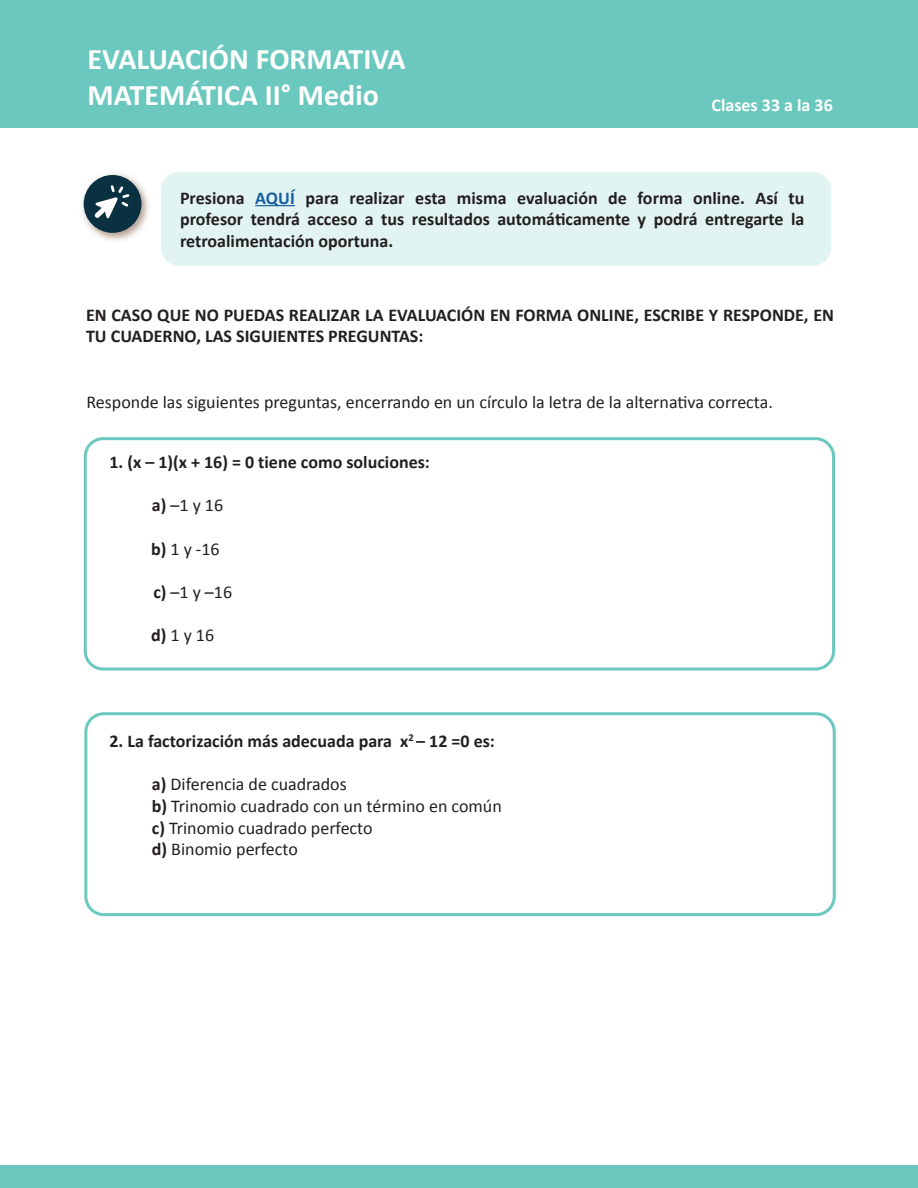
<style>
.page{position:relative;width:918px;height:1188px;background:#fff}
.page>*{position:absolute;margin:0;border:0;box-sizing:border-box;transform-origin:0 0}
.t1{font:700 30px "Calibri";color:#fff}
.t2{font:700 18px/21.6px "Calibri";color:#231f20}
.t3{font:18px "Calibri";color:#231f20}
.t4{font:700 18px "Calibri";color:#fff}
.s1{color:#175d9e}
.s2{font-weight:700}
</style>
<div class="page">
<div style="left:0;top:1166px;width:918px;height:22px;background:#6bc8be"></div>
<div style="left:161px;top:172px;width:670px;height:94px;background:#e1f4f2;border-radius:18px"></div>
<img style="left:82px;top:173px;width:67px;height:68px">
<div style="left:84px;top:175px;width:58px;height:58px;background:#0a3141;border-radius:50%"></div>
<svg style="left:95px;top:185px;width:34px;height:33px"></svg>
<hr style="left:255px;top:205px;width:40px;height:1px;background:#175d9e">
<div style="left:84px;top:437px;width:751px;height:234px;border:3px solid #6bc8be;border-radius:18px"></div>
<div style="left:84px;top:712px;width:752px;height:204px;border:3px solid #6bc8be;border-radius:18px"></div>
<div style="left:0;top:1px;width:918px;height:127px;background:#6bc8be"></div>
<p class="t1" style="left:88px;top:38px;width:320px">EVALUACIÓN FORMATIVA</p>
<p class="t1" style="left:88px;top:74px;width:293px">MATEMÁTICA II° Medio</p>
<p class="t4" style="left:712px;top:93px;width:123px">Clases 33 a la 36</p>
<p class="t2" style="left:180px;top:186px;width:626px;text-align:justify">Presiona <span class="s1">AQUÍ</span> para realizar esta misma evaluación de forma online. Así tu profesor tendrá acceso a tus resultados automáticamente y podrá entregarte la retroalimentación oportuna.</p>
<p class="t2" style="left:86px;top:303px;width:749px">EN CASO QUE NO PUEDAS REALIZAR LA EVALUACIÓN EN FORMA ONLINE, ESCRIBE Y RESPONDE, EN<br>TU CUADERNO, LAS SIGUIENTES PREGUNTAS:</p>
<p class="t3" style="left:86px;top:390px;width:688px">Responde las siguientes preguntas, encerrando en un círculo la letra de la alternativa correcta.</p>
<p class="t2" style="left:109px;top:451px;width:322px">1. (x – 1)(x + 16) = 0 tiene como soluciones:</p>
<p class="t3" style="left:152px;top:494px;width:73px"><span class="s2">a)</span> –1 y 16</p>
<p class="t3" style="left:151px;top:538px;width:70px"><span class="s2">b)</span> 1 y -16</p>
<p class="t3" style="left:153px;top:581px;width:80px"><span class="s2">c)</span> –1 y –16</p>
<p class="t3" style="left:151px;top:624px;width:64px"><span class="s2">d)</span> 1 y 16</p>
<p class="t2" style="left:109px;top:730px;width:387px">2. La factorización más adecuada para x<sup>2</sup> – 12 =0 es:</p>
<p class="t3" style="left:152px;top:773px;width:196px"><span class="s2">a)</span> Diferencia de cuadrados</p>
<p class="t3" style="left:152px;top:795px;width:351px"><span class="s2">b)</span> Trinomio cuadrado con un término en común</p>
<p class="t3" style="left:152px;top:817px;width:222px"><span class="s2">c)</span> Trinomio cuadrado perfecto</p>
<p class="t3" style="left:152px;top:838px;width:147px"><span class="s2">d)</span> Binomio perfecto</p>
</div>
